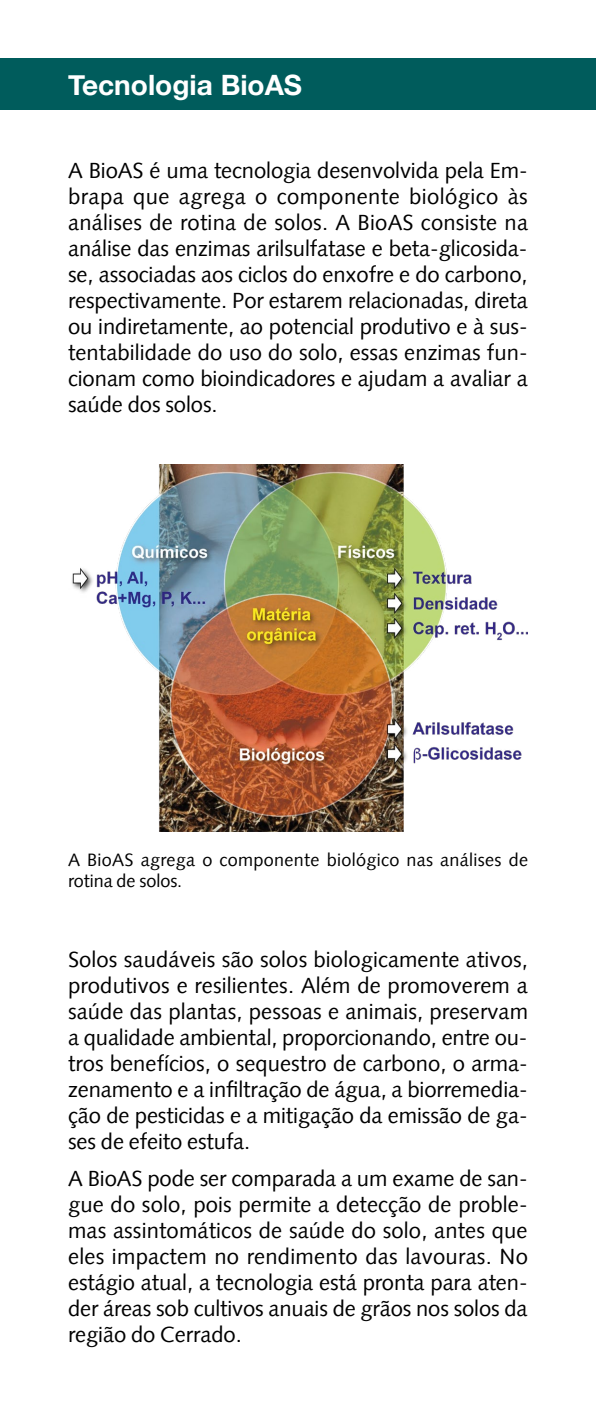
<style>
.page{position:relative;width:596px;height:1418px;background:#fff}
.page>*{position:absolute;margin:0;border:0;box-sizing:border-box;transform-origin:0 0}
.t1{font:700 28px "Helvetica Neue";color:#fff}
.t2{font:22px/26px "Syntax LT";letter-spacing:-.005em;color:#000;text-align:justify}
.t3{font:18px/21.2px "Syntax LT";letter-spacing:.02em;color:#000}
</style>
<div class="page">
<div style="left:0;top:58px;width:595px;height:51px;background:#005c5c"></div>
<img style="left:72px;top:464px;width:455px;height:367px">
<p class="t1" style="left:68px;top:63px;width:235px">Tecnologia BioAS</p>
<p class="t2" style="left:68px;top:157px;width:461px">A BioAS é uma tecnologia desenvolvida pela Em&shy;brapa que agrega o componente biológico às análises de rotina de solos. A BioAS consiste na análise das enzimas arilsulfatase e beta-glicosida&shy;se, associadas aos ciclos do enxofre e do carbono, respectivamente. Por estarem relacionadas, direta ou indiretamente, ao potencial produtivo e à sus&shy;tentabilidade do uso do solo, essas enzimas fun&shy;cionam como bioindicadores e ajudam a avaliar a saúde dos solos.</p>
<p class="t3" style="left:68px;top:849px;width:461px">A BioAS agrega o componente biológico nas análises de rotina de solos.</p>
<p class="t2" style="left:68px;top:946px;width:461px">Solos saudáveis são solos biologicamente ativos, produtivos e resilientes. Além de promoverem a saúde das plantas, pessoas e animais, preservam a qualidade ambiental, proporcionando, entre ou&shy;tros benefícios, o sequestro de carbono, o arma&shy;zenamento e a infiltração de água, a biorremedia&shy;ção de pesticidas e a mitigação da emissão de ga&shy;ses de efeito estufa.</p>
<p class="t2" style="left:68px;top:1165px;width:461px">A BioAS pode ser comparada a um exame de san&shy;gue do solo, pois permite a detecção de proble&shy;mas assintomáticos de saúde do solo, antes que eles impactem no rendimento das lavouras. No estágio atual, a tecnologia está pronta para aten&shy;der áreas sob cultivos anuais de grãos nos solos da região do Cerrado.</p>
</div>
